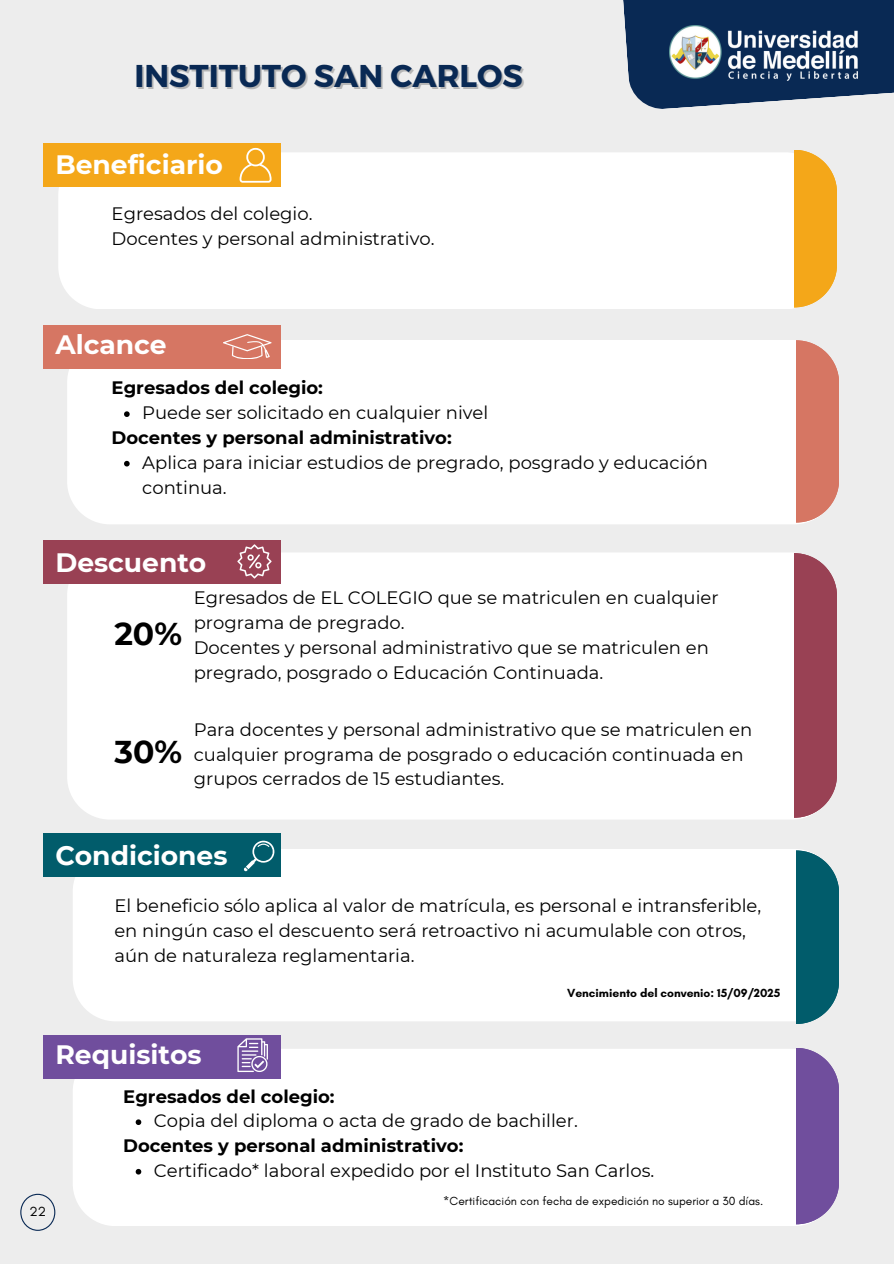
<style>
.page{position:relative;width:894px;height:1264px;background:#fff}
.page>*{position:absolute;margin:0;border:0;box-sizing:border-box;transform-origin:0 0}
.t1{font:700 31.5px "Montserrat";color:#092954}
.t2{font:700 31.5px "Montserrat";color:#000}
.t3{font:700 26.55px "Montserrat";color:#fff}
.t4{font:18px/24.8px "Montserrat";color:#000}
.t5{font:700 18px "Montserrat";color:#000}
.t6{font:13.5px "Glacial Indifference";color:#000}
.t7{font:12px "Glacial Indifference";color:#000}
.t8{font:700 12px "Glacial Indifference";color:#000}
</style>
<div class="page">
<div style="left:0;top:0;width:893px;height:1263px;background:#ededed"></div>
<div style="left:67px;top:340px;width:739px;height:184px;background:#fff"></div>
<div style="left:58px;top:152px;width:742px;height:157px;background:#fff"></div>
<div style="left:67px;top:553px;width:738px;height:266px;background:#fff"></div>
<div style="left:73px;top:849px;width:728px;height:172px;background:#fff"></div>
<div style="left:73px;top:1049px;width:733px;height:177px;background:#fff"></div>
<div style="left:794px;top:150px;width:42px;height:157px;background:#f4a719"></div>
<svg style="left:136px;top:1119px;width:5px;height:5px"></svg>
<svg style="left:136px;top:1168px;width:5px;height:6px"></svg>
<svg style="left:794px;top:553px;width:42px;height:49px;fill:#994154"></svg>
<svg style="left:796px;top:850px;width:33px;height:16px"></svg>
<svg style="left:796px;top:1048px;width:35px;height:18px"></svg>
<div style="left:44px;top:143px;width:237px;height:44px;background:#f4a719"></div>
<div style="left:44px;top:325px;width:237px;height:43px;background:#d67663"></div>
<svg style="left:796px;top:340px;width:39px;height:25px"></svg>
<div style="left:796px;top:365px;width:42px;height:157px;background:#d67663"></div>
<div style="left:44px;top:540px;width:237px;height:43px;background:#994154"></div>
<div style="left:794px;top:660px;width:42px;height:157px;background:#994154"></div>
<div style="left:794px;top:602px;width:42px;height:157px;background:#994154"></div>
<div style="left:44px;top:833px;width:237px;height:43px;background:#015c6b"></div>
<div style="left:796px;top:866px;width:42px;height:158px;background:#015c6b"></div>
<div style="left:44px;top:1034px;width:237px;height:44px;background:#704e9d"></div>
<div style="left:796px;top:1066px;width:42px;height:158px;background:#704e9d"></div>
<svg style="left:623px;top:0;width:270px;height:109px;background:#294469"></svg>
<img style="left:669px;top:26px;width:188px;height:55px">
<svg style="left:239px;top:148px;width:32px;height:35px"></svg>
<svg style="left:223px;top:334px;width:48px;height:25px"></svg>
<svg style="left:237px;top:544px;width:34px;height:34px"></svg>
<svg style="left:244px;top:840px;width:31px;height:31px"></svg>
<svg style="left:237px;top:1038px;width:31px;height:34px"></svg>
<svg style="left:124px;top:411px;width:6px;height:6px"></svg>
<svg style="left:124px;top:461px;width:6px;height:5px"></svg>
<svg style="left:20px;top:1193px;width:35px;height:37px"></svg>
<p class="t1" style="left:134px;top:55px;width:390px">INSTITUTO SAN CARLOS</p>
<p class="t3" style="left:55px;top:149px;width:169px">Beneficiario</p>
<h4 class="t4" style="left:112px;top:202px;width:324px">Egresados del colegio.<br>Docentes y personal administrativo.</h4>
<p class="t3" style="left:55px;top:329px;width:113px">Alcance</p>
<p class="t5" style="left:112px;top:377px;width:213px">Egresados del colegio:</p>
<h5 class="t4" style="left:142px;top:400px;width:347px">Puede ser solicitado en cualquier nivel</h5>
<h3 class="t5" style="left:112px;top:426px;width:341px">Docentes y personal administrativo:</h3>
<p class="t4" style="left:142px;top:450px;width:567px">Aplica para iniciar estudios de pregrado, posgrado y educación continua.</p>
<h3 class="t3" style="left:55px;top:546px;width:152px">Descuento</h3>
<h2 class="t2" style="left:114px;top:614px;width:69px">20%</h2>
<p class="t4" style="left:194px;top:585px;width:526px">Egresados de EL COLEGIO que se matriculen en cualquier programa de pregrado.<br>Docentes y personal administrativo que se matriculen en pregrado, posgrado o Educación Continuada.</p>
<h2 class="t2" style="left:114px;top:732px;width:69px">30%</h2>
<p class="t4" style="left:194px;top:717px;width:560px">Para docentes y personal administrativo que se matriculen en cualquier programa de posgrado o educación continuada en grupos cerrados de 15 estudiantes.</p>
<h5 class="t3" style="left:55px;top:839px;width:174px">Condiciones</h5>
<h4 class="t4" style="left:114px;top:893px;width:648px">El beneficio sólo aplica al valor de matrícula, es personal e intransferible, en ningún caso el descuento será retroactivo ni acumulable con otros, aún de naturaleza reglamentaria.</h4>
<p class="t8" style="left:567px;top:985px;width:215px">Vencimiento del convenio: 15/09/2025</p>
<p class="t6" style="left:29px;top:1203px;width:18px">22</p>
<h5 class="t3" style="left:55px;top:1038px;width:148px">Requisitos</h5>
<h1 class="t5" style="left:123px;top:1085px;width:213px">Egresados del colegio:</h1>
<p class="t4" style="left:154px;top:1108px;width:425px">Copia del diploma o acta de grado de bachiller.</p>
<h3 class="t5" style="left:123px;top:1134px;width:341px">Docentes y personal administrativo:</h3>
<p class="t4" style="left:154px;top:1157px;width:501px">Certificado* laboral expedido por el Instituto San Carlos.</p>
<p class="t7" style="left:443px;top:1193px;width:321px">*Certificación con fecha de expedición no superior a 30 días.</p>
</div>
